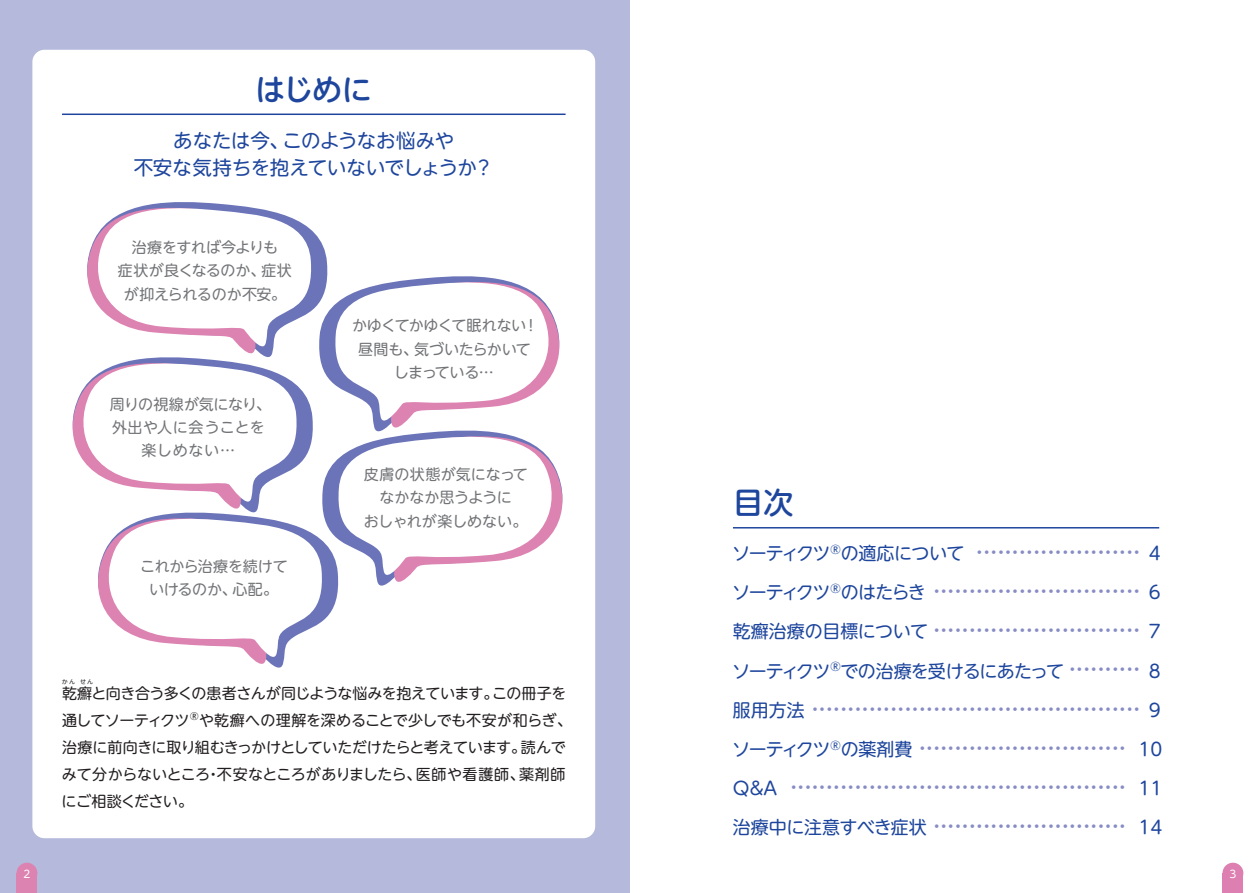
<style>
.page{position:relative;width:1259px;height:893px;background:#fff}
.page>*{position:absolute;margin:0;border:0;box-sizing:border-box;transform-origin:0 0}
.t1{font:500 30px "UD Shin M Go Pr 6 N";letter-spacing:-.015em;color:#1e469d}
.t2{font:19.5px/27px "UD Shin M Go Pr 6 N";letter-spacing:-.02em;color:#1e469d;text-align:center}
.t3{font:18px/38.8px "UD Shin M Go Pr 6 N";letter-spacing:-.035em;color:#878cc5;text-align:justify}
.t4{font:15px/27px "UD Shin M Go Pr 6 N";letter-spacing:-.03em;color:#231f20}
.t5{font:15px/23.2px "UD Shin M Go Pr 6 N";letter-spacing:-.01em;color:#727477;text-align:center}
.t6{font:15px/23.2px "UD Shin M Go Pr 6 N";letter-spacing:.01em;color:#727477;text-align:center}
.t7{font:10.5px "UD Shin M Go Pr 6 N";color:#fff}
.t8{font:6px "UD Shin M Go Pr 6 N";color:#231f20}
.s1{color:#1e469d}
</style>
<div class="page">
<div style="left:0;top:0;width:630px;height:893px;background:#b5b9db"></div>
<div style="left:17px;top:873px;width:20px;height:20px;background:#dd83b2"></div>
<div style="left:17px;top:863px;width:20px;height:20px;background:#dd83b2;border-radius:50%"></div>
<div style="left:1222px;top:873px;width:21px;height:20px;background:#dd7fb0"></div>
<div style="left:1222px;top:863px;width:21px;height:20px;background:#dd7fb0;border-radius:50%"></div>
<div style="left:32px;top:50px;width:563px;height:788px;background:#fff;border-radius:12px"></div>
<hr style="left:62px;top:114px;width:503px;height:1px;background:#1e469d">
<hr style="left:733px;top:527px;width:426px;height:1px;background:#1e469d">
<svg style="left:72px;top:202px;width:491px;height:466px"></svg>
<h1 class="t1" style="left:255px;top:64px;width:118px">はじめに</h1>
<p class="t2" style="left:134px;top:126px;width:361px">あなたは今、このようなお悩みや<br>不安な気持ちを抱えていないでしょうか？</p>
<p class="t5" style="left:118px;top:235px;width:175px">治療をすれば今よりも<br>症状が良くなるのか、症状が抑えられるのか不安。</p>
<p class="t6" style="left:110px;top:391px;width:163px">周りの視線が気になり、外出や人に会うことを楽しめない…</p>
<p class="t5" style="left:140px;top:553px;width:149px">これから治療を続けていけるのか、心配。</p>
<p class="t5" style="left:352px;top:313px;width:188px">かゆくてかゆくて眠れない！昼間も、気づいたらかいてしまっている…</p>
<p class="t5" style="left:364px;top:462px;width:166px">皮膚の状態が気になってなかなか思うように<br>おしゃれが楽しめない。</p>
<p class="t8" style="left:62px;top:677px;width:33px">かん せん</p>
<p class="t4" style="left:62px;top:679px;width:512px">乾癬と向き合う多くの患者さんが同じような悩みを抱えています。この冊子を通してソーティクツ<sup>®</sup>や乾癬への理解を深めることで少しでも不安が和らぎ、治療に前向きに取り組むきっかけとしていただけたらと考えています。読んでみて分からないところ・不安なところがありましたら、医師や看護師、薬剤師にご相談ください。</p>
<h1 class="t1" style="left:733px;top:478px;width:62px">目次</h1>
<p class="t3" style="left:732px;top:531px;width:430px"><span class="s1">ソーティクツ</span><sup>®</sup><span class="s1">の適応について</span> ・・・・・・・・・・・・・・・・・・・・・・・ <span class="s1">4ソーティクツ</span><sup>®</sup><span class="s1">のはたらき</span> ・・・・・・・・・・・・・・・・・・・・・・・・・・・・・ <span class="s1">6乾癬治療の目標について</span>・・・・・・・・・・・・・・・・・・・・・・・・・・・・・ <span class="s1">7</span></p>
<p class="t3" style="left:732px;top:650px;width:432px"><span class="s1">ソーティクツ</span><sup>®</sup><span class="s1">での治療を受けるにあたって</span>・・・・・・・・・・ <span class="s1">8服用方法</span> ・・・・・・・・・・・・・・・・・・・・・・・・・・・・・・・・・・・・・・・・・・・・・・ <span class="s1">9ソーティクツ</span><sup>®</sup><span class="s1">の薬剤費</span> ・・・・・・・・・・・・・・・・・・・・・・・・・・・・・ <span class="s1">1 0<br>Q&amp;A</span> ・・・・・・・・・・・・・・・・・・・・・・・・・・・・・・・・・・・・・・・・・・・・・・・ <span class="s1">1 1治療中に注意すべき症状</span> ・・・・・・・・・・・・・・・・・・・・・・・・・・・ <span class="s1">1 4</span></p>
<p class="t7" style="left:23px;top:865px;width:8px">2</p>
<p class="t7" style="left:1229px;top:865px;width:8px">3</p>
</div>
